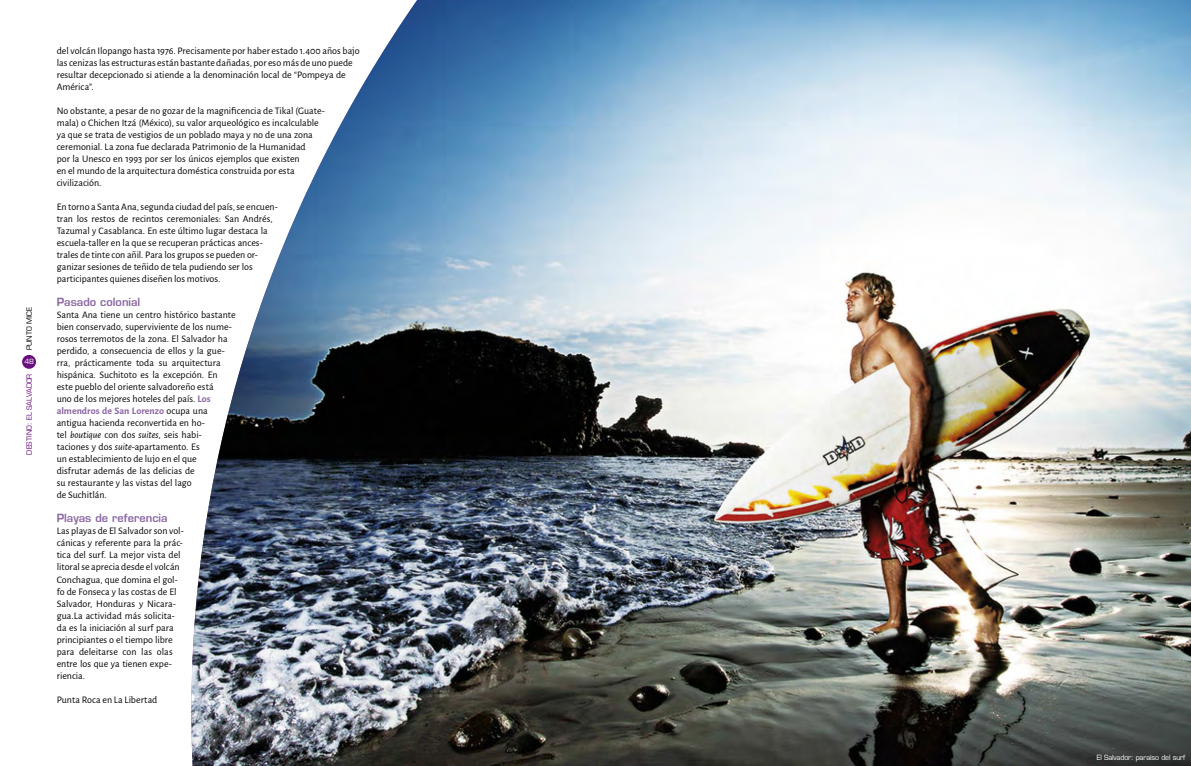
<style>
.page{position:relative;width:1191px;height:766px;background:#fff}
.page>*{position:absolute;margin:0;border:0;box-sizing:border-box;transform-origin:0 0}
.t1{font:700 11px "Euromode";color:#8a66a2}
.t2{font:10px/12px "Alegreya Sans";color:#000}
.t3{font:7px "Euromode Plain";letter-spacing:-.02em;color:#fff}
.t4{font:7px "Euromode Plain";color:#680f7d}
.t5{font:7px "Euromode Plain";color:#000}
.s1{font-weight:700;color:#8a66a2}
.s2{font-style:italic}
</style>
<div class="page">
<img style="left:191px;top:0;width:1000px;height:765px">
<div style="left:22px;top:355px;width:14px;height:14px;background:#680f7d;border-radius:50%"></div>
<p class="t5" style="left:25px;top:350px;width:45px;rotate:-90deg">PUNTO MICE</p>
<p class="t3" style="left:24px;top:357px;width:11px">48</p>
<p class="t4" style="left:25px;top:454px;width:82px;rotate:-90deg">DESTINO: EL SALVADOR</p>
<p class="t2" style="left:57px;top:44px;width:305px">del volcán Ilopango hasta 1976. Precisamente por haber estado 1.400 años bajo las cenizas las estructuras están bastante dañadas, por eso más de uno puede resultar decepcionado si atiende a la denominación local de “Pompeya de América”.</p>
<p class="t2" style="left:57px;top:104px;width:269px">No obstante, a pesar de no gozar de la magnificencia de Tikal (Guate&shy;mala) o Chichen Itzá (México), su valor arqueológico es incalculable ya que se trata de vestigios de un poblado maya y no de una zona ceremonial. La zona fue declarada Patrimonio de la Humanidad<br>por la Unesco en 1993 por ser los únicos ejemplos que existen<br>en el mundo de la arquitectura doméstica construida por esta civilización.</p>
<p class="t2" style="left:57px;top:200px;width:222px">En torno a Santa Ana, segunda ciudad del país, se encuen&shy;tran los restos de recintos ceremoniales: San Andrés, Tazumal y Casablanca. En este último lugar destaca la escuela-taller en la que se recuperan prácticas ances&shy;trales de tinte con añil. Para los grupos se pueden or&shy;ganizar sesiones de teñido de tela pudiendo ser los participantes quienes diseñen los motivos.</p>
<p class="t1" style="left:57px;top:295px;width:85px">Pasado colonial</p>
<p class="t2" style="left:57px;top:308px;width:180px">Santa Ana tiene un centro histórico bastante bien conservado, superviviente de los nume&shy;rosos terremotos de la zona. El Salvador ha perdido, a consecuencia de ellos y la gue&shy;rra, prácticamente toda su arquitectura hispánica. Suchitoto es la excepción. En este pueblo del oriente salvadoreño está<br>uno de los mejores hoteles del país. <span class="s1">Los almendros de San Lorenzo</span> ocupa una antigua hacienda reconvertida en ho-<br>tel <span class="s2">boutique</span> con dos <span class="s2">suites</span>, seis habi&shy;taciones y dos <span class="s2">suite</span>-apartamento. Es<br>un establecimiento de lujo en el que<br>disfrutar además de las delicias de<br>su restaurante y las vistas del lago<br>de Suchitlán.</p>
<p class="t1" style="left:57px;top:511px;width:112px">Playas de referencia</p>
<p class="t2" style="left:57px;top:524px;width:128px">Las playas de El Salvador son vol&shy;cánicas y referente para la prác&shy;tica del surf. La mejor vista del litoral se aprecia desde el volcán<br>Conchagua, que domina el gol&shy;fo de Fonseca y las costas de El<br>Salvador, Honduras y Nicara&shy;gua.La actividad más solicita&shy;da es la iniciación al surf para principiantes o el tiempo libre para deleitarse con las olas entre los que ya tienen expe&shy;riencia.</p>
<p class="t2" style="left:57px;top:692px;width:102px">Punta Roca en La Libertad</p>
<p class="t3" style="left:1096px;top:753px;width:90px">El Salvador: paraíso del surf</p>
</div>
